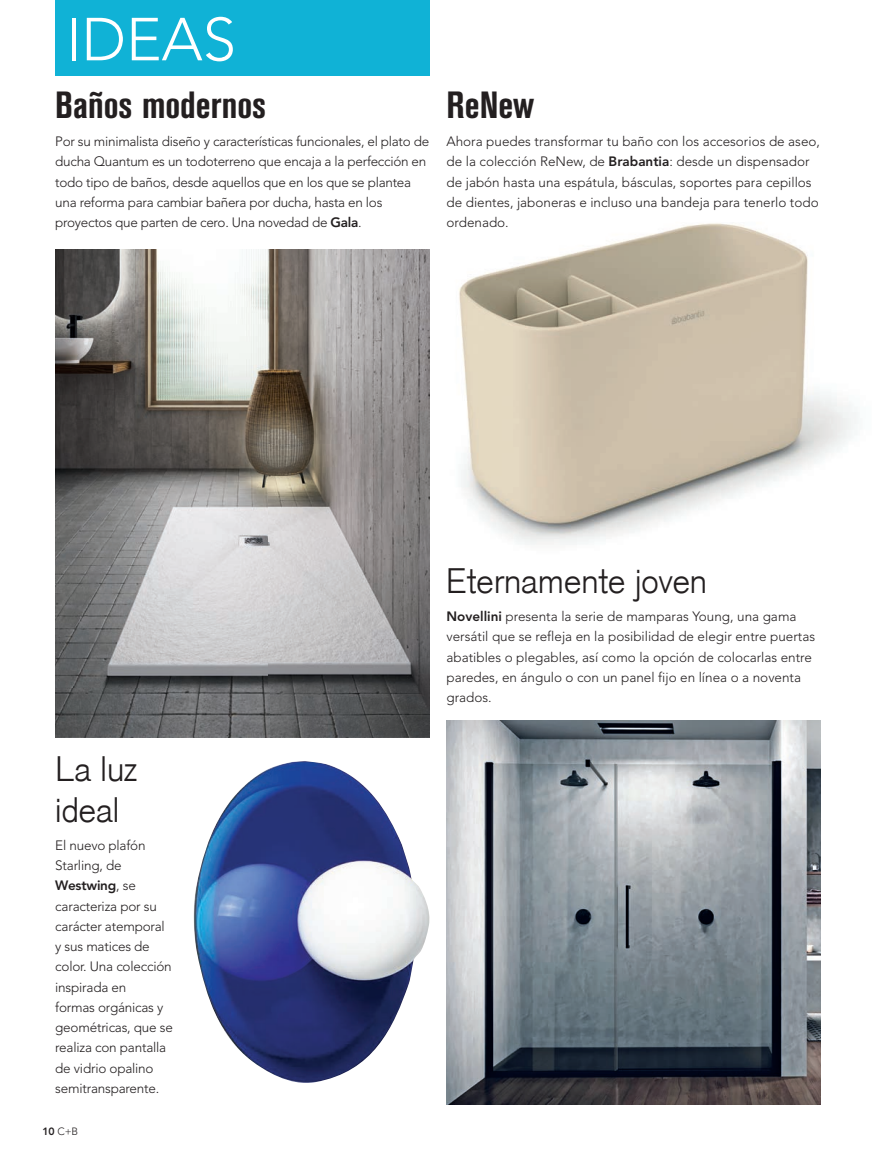
<style>
.page{position:relative;width:876px;height:1161px;background:#fff}
.page>*{position:absolute;margin:0;border:0;box-sizing:border-box;transform-origin:0 0}
.t1{font:300 60px "Avenir LT Std";color:#fff}
.t2{font:700 condensed 37.5px "Akzidenz Grotesk BE";color:#231f20}
.t3{font:300 34.5px/41.4px "Akzidenz Grotesk";color:#231f20}
.t4{font:300 13.5px/20.2px "Avenir LT Std";letter-spacing:-.015em;color:#231f20}
.t5{font:300 10.5px "Avenir LT Std";color:#231f20}
.s1{font-weight:800}
</style>
<div class="page">
<img style="left:446px;top:720px;width:375px;height:384px">
<img style="left:55px;top:250px;width:374px;height:487px">
<div style="left:55px;top:0;width:374px;height:75px;background:#10b2d6"></div>
<img style="left:459px;top:223px;width:399px;height:322px">
<img style="left:193px;top:761px;width:237px;height:322px">
<h1 class="t1" style="left:66px;top:4px;width:172px">IDEAS</h1>
<h2 class="t2" style="left:55px;top:84px;width:213px">Baños modernos</h2>
<p class="t4" style="left:55px;top:131px;width:376px">Por su minimalista diseño y características funcionales, el plato de ducha Quantum es un todoterreno que encaja a la perfección en todo tipo de baños, desde aquellos que en los que se plantea una reforma para cambiar bañera por ducha, hasta en los proyectos que parten de cero. Una novedad de <span class="s1">Gala</span>.</p>
<h2 class="t2" style="left:446px;top:84px;width:89px">ReNew</h2>
<p class="t4" style="left:446px;top:131px;width:375px">Ahora puedes transformar tu baño con los accesorios de aseo, de la colección ReNew, de <span class="s1">Brabantia</span>: desde un dispensador de jabón hasta una espátula, básculas, soportes para cepillos de dientes, jaboneras e incluso una bandeja para tenerlo todo ordenado.</p>
<h3 class="t3" style="left:55px;top:748px;width:83px">La luz ideal</h3>
<p class="t4" style="left:55px;top:835px;width:119px">El nuevo plafón<br>Starling, de<br><span class="s1">Westwing</span>, se caracteriza por su carácter atemporal y sus matices de color. Una colección inspirada en<br>formas orgánicas y geométricas, que se realiza con pantalla de vidrio opalino semitransparente.</p>
<p class="t5" style="left:43px;top:1125px;width:37px"><span class="s1">10</span> C+B</p>
<h3 class="t3" style="left:446px;top:561px;width:262px">Eternamente joven</h3>
<p class="t4" style="left:446px;top:606px;width:370px"><span class="s1">Novellini</span> presenta la serie de mamparas Young, una gama versátil que se refleja en la posibilidad de elegir entre puertas abatibles o plegables, así como la opción de colocarlas entre paredes, en ángulo o con un panel fijo en línea o a noventa grados.</p>
</div>
